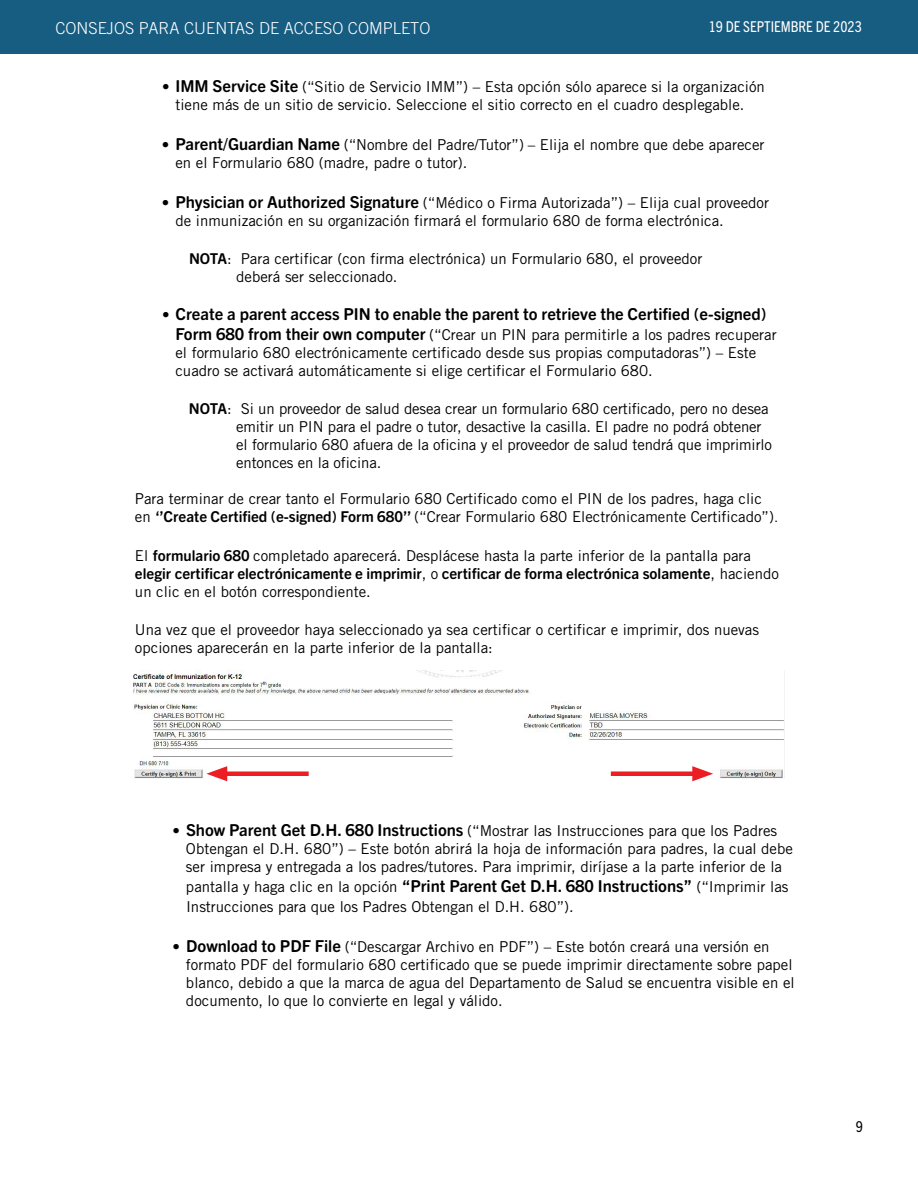
<style>
.page{position:relative;width:918px;height:1188px;background:#fff}
.page>*{position:absolute;margin:0;border:0;box-sizing:border-box;transform-origin:0 0}
.t1{font:700 16.5px "Trade Gothic Next SR Pro";color:#000}
.t2{font:300 16.5px "Trade Gothic";color:#fff}
.t3{font:15px/18px "Trade Gothic";color:#000}
.t4{font:700 15px "Trade Gothic Next SR Pro";color:#000}
.t5{font:condensed 15px "Trade Gothic Next SR Pro";color:#fff}
.t6{font:condensed 15px "Trade Gothic Next SR Pro";color:#000}
.s1{font-family:"Trade Gothic Next SR Pro"}
.s2{font-family:"Trade Gothic Next SR Pro";font-weight:700;font-size:16.5px}
.s3{font-family:"Trade Gothic Next SR Pro";font-weight:700}
.s4{font-weight:400;font-size:15px}
.s5{font-weight:300}
.s6{font-family:"Trade Gothic";font-weight:400}
</style>
<div class="page">
<div style="left:0;top:0;width:918px;height:54px;background:#175c81"></div>
<img style="left:134px;top:670px;width:650px;height:109px">
<div style="left:219px;top:771px;width:90px;height:5px;background:#ed1d24"></div>
<svg style="left:206px;top:766px;width:21px;height:15px"></svg>
<div style="left:611px;top:771px;width:90px;height:5px;background:#ed1d24"></div>
<svg style="left:692px;top:766px;width:21px;height:15px"></svg>
<p class="t2" style="left:56px;top:18px;width:377px">CONSEJOS PARA CUENTAS DE ACCESO COMPLETO</p>
<p class="t5" style="left:709px;top:17px;width:155px">19 DE SEPTIEMBRE DE 2023</p>
<p class="t3" style="left:162px;top:78px;width:604px;text-align:center"><span class="s1">•</span> <span class="s2">IMM Service Site</span> (“Sitio de Servicio IMM”) – Esta opción sólo aparece si la organización tiene más de un sitio de servicio. Seleccione el sitio correcto en el cuadro desplegable.</p>
<p class="t3" style="left:175px;top:136px;width:591px;text-indent:-13px"><span class="s1">•</span> <span class="s2">Parent/Guardian Name</span> (“Nombre del Padre/Tutor”) – Elija el nombre que debe aparecer en el Formulario 680 (madre, padre o tutor).</p>
<p class="t3" style="left:176px;top:194px;width:595px;text-indent:-14px"><span class="s1">•</span> <span class="s2">Physician or Authorized Signature</span> (“Médico o Firma Autorizada”) – Elija cual proveedor de inmunización en su organización firmará el formulario 680 de forma electrónica.</p>
<p class="t3" style="left:236px;top:250px;width:468px;text-indent:-47px"><span class="s3">NOTA</span>: Para certificar (con firma electrónica) un Formulario 680, el proveedor deberá ser seleccionado.</p>
<p class="t1" style="left:162px;top:303px;width:606px"><span class="s4">•</span> Create a parent access PIN to enable the parent to retrieve the Certified (e-signed)</p>
<p class="t3" style="left:175px;top:326px;width:603px"><span class="s2">Form 680 from their own computer</span> (“Crear un PIN para permitirle a los padres recuperar el formulario 680 electrónicamente certificado desde sus propias computadoras”) – Este cuadro se activará automáticamente si elige certificar el Formulario 680.</p>
<p class="t3" style="left:236px;top:400px;width:537px;text-indent:-47px"><span class="s3">NOTA</span>: Si un proveedor de salud desea crear un formulario 680 certificado, pero no desea emitir un PIN para el padre o tutor, desactive la casilla. El padre no podrá obtener el formulario 680 afuera de la oficina y el proveedor de salud tendrá que imprimirlo entonces en la oficina.</p>
<p class="t3" style="left:135px;top:490px;width:645px">Para terminar de crear tanto el Formulario 680 Certificado como el PIN de los padres, haga clic en <span class="s3">‘’Create Certified (e-signed) Form 680’’</span> (“Crear Formulario 680 Electrónicamente Certificado”)<span class="s5">.</span></p>
<p class="t3" style="left:135px;top:546px;width:618px">El <span class="s3">formulario 680</span> completado aparecerá. Desplácese hasta la parte inferior de la pantalla para</p>
<p class="t4" style="left:135px;top:563px;width:645px">elegir certificar electrónicamente e imprimir<span class="s6">, o</span> certificar de forma electrónica solamente<span class="s6">, haciendo</span></p>
<p class="t3" style="left:135px;top:582px;width:237px">un clic en el botón correspondiente.</p>
<p class="t3" style="left:135px;top:620px;width:626px">Una vez que el proveedor haya seleccionado ya sea certificar o certificar e imprimir, dos nuevas opciones aparecerán en la parte inferior de la pantalla:</p>
<p class="t3" style="left:186px;top:822px;width:608px;text-indent:-13px"><span class="s1">•</span> <span class="s2">Show Parent Get D.H. 680 Instructions</span> (“Mostrar las Instrucciones para que los Padres<br>Obtengan el D.H. 680”) – Este botón abrirá la hoja de información para padres, la cual debe ser impresa y entregada a los padres/tutores. Para imprimir, diríjase a la parte inferior de la</p>
<p class="t3" style="left:186px;top:877px;width:604px;line-height:19.8px">pantalla y haga clic en la opción <span class="s2">“Print Parent Get D.H. 680 Instructions”</span> (“Imprimir las<br>Instrucciones para que los Padres Obtengan el D.H. 680”).</p>
<p class="t3" style="left:186px;top:938px;width:610px;text-indent:-13px"><span class="s1">•</span> <span class="s2">Download to PDF File</span> (“Descargar Archivo en PDF”) – Este botón creará una versión en formato PDF del formulario 680 certificado que se puede imprimir directamente sobre papel blanco, debido a que la marca de agua del Departamento de Salud se encuentra visible en el documento, lo que lo convierte en legal y válido.</p>
<p class="t6" style="left:856px;top:1117px;width:9px">9</p>
</div>
